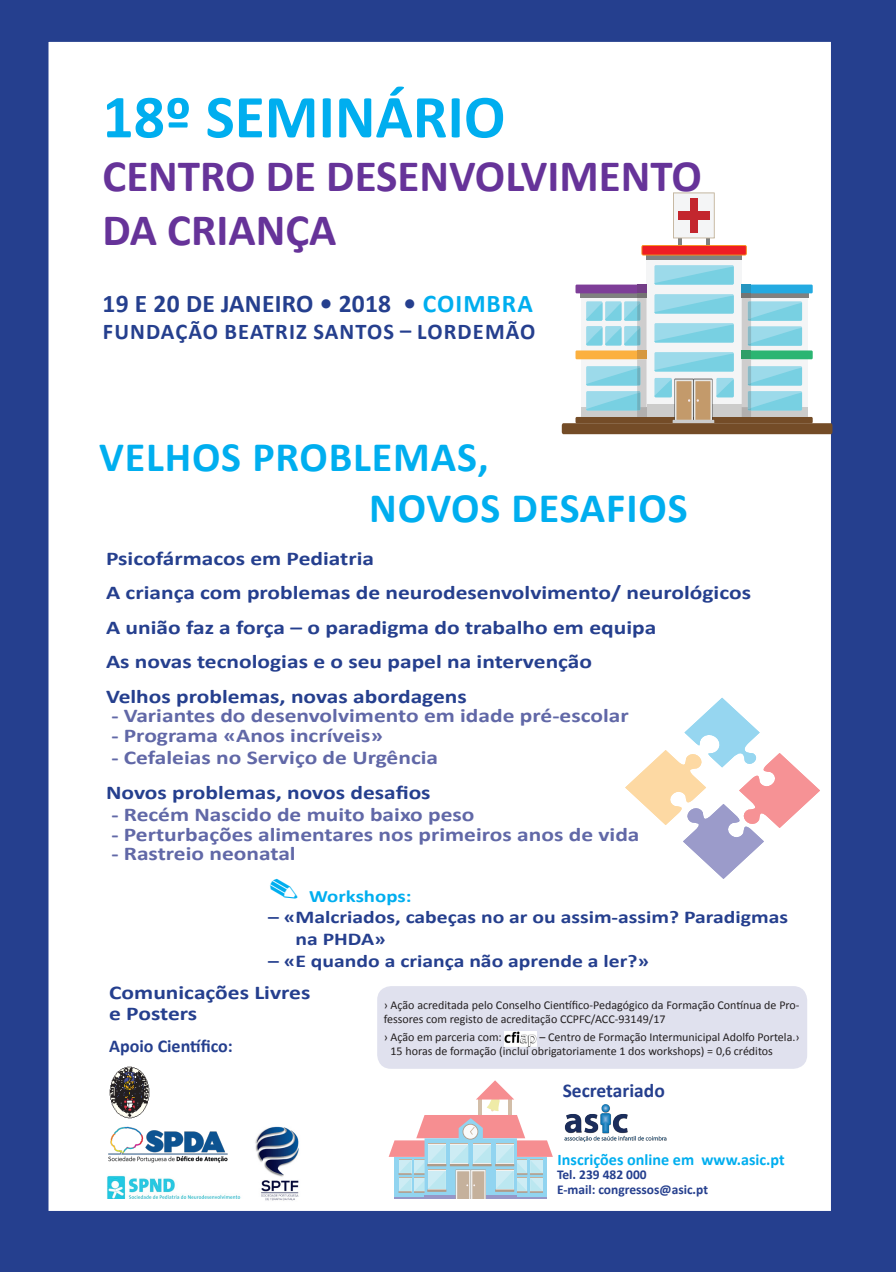
<style>
.page{position:relative;width:896px;height:1272px;background:#fff}
.page>*{position:absolute;margin:0;border:0;box-sizing:border-box;transform-origin:0 0}
.t1{font:700 61.5px "Calibri";color:#00aeef}
.t2{font:700 45px "Calibri";color:#639}
.t3{font:700 42px "Calibri";letter-spacing:.02em;color:#00aeef}
.t4{font:700 25.5px "Calibri";letter-spacing:.01em;color:#253f8e}
.t5{font:700 22.5px "Calibri";letter-spacing:.05em;color:#253f8e}
.t6{font:700 19.5px "Calibri";color:#253f8e;scale:1.2 1}
.t7{font:700 19.5px "Calibri";color:#6168a7;scale:1.2 1}
.t8{font:700 19.5px "Calibri";color:#253f8e}
.t9{font:700 18px/21.6px "Calibri";color:#253f8e;scale:1.2 1}
.t10{font:700 18px "Calibri";color:#253f8e}
.t11{font:700 17.25px "Calibri";color:#00aeef;scale:1.2 1}
.t12{font:700 16.2px "Calibri";color:#00aeef}
.t13{font:700 13.5px "Calibri";color:#253f8e}
.t14{font:12px/14.4px "Calibri";color:#231f20}
.s1{color:#00aeef}
.s2{font-family:"Monotype Sorts";font-weight:400;font-size:34.5px}
</style>
<div class="page">
<div style="left:0;top:0;width:895px;height:1271px;background:#253f8e"></div>
<div style="left:48px;top:41px;width:783px;height:1170px;background:#fff"></div>
<svg style="left:388px;top:1080px;width:164px;height:118px"></svg>
<img style="left:564px;top:1104px;width:103px;height:38px">
<div style="left:646px;top:260px;width:95px;height:157px;background:#f4f5f6"></div>
<svg style="left:646px;top:255px;width:95px;height:5px"></svg>
<div style="left:654px;top:265px;width:79px;height:19px;background:#abdeec"></div>
<svg style="left:641px;top:192px;width:105px;height:63px"></svg>
<div style="left:689px;top:198px;width:8px;height:35px;background:#c3262e"></div>
<div style="left:678px;top:211px;width:31px;height:9px;background:#c3262e"></div>
<svg style="left:561px;top:266px;width:271px;height:168px"></svg>
<div style="left:377px;top:986px;width:430px;height:82px;background:#e0e1ee;border-radius:14px"></div>
<img style="left:504px;top:1031px;width:33px;height:15px">
<img style="left:108px;top:1126px;width:120px;height:36px">
<img style="left:255px;top:1126px;width:44px;height:75px">
<img style="left:107px;top:1175px;width:134px;height:23px">
<svg style="left:625px;top:697px;width:195px;height:182px"></svg>
<img style="left:109px;top:1066px;width:41px;height:52px">
<svg style="left:890px;top:0;width:6px;height:5px"></svg>
<svg style="left:890px;top:1266px;width:6px;height:6px"></svg>
<p class="t1" style="left:102px;top:78px;width:404px">18º SEMINÁRIO</p>
<p class="t2" style="left:102px;top:148px;width:601px">CENTRO DE DESENVOLVIMENTO</p>
<p class="t2" style="left:102px;top:202px;width:235px">DA CRIANÇA</p>
<p class="t4" style="left:102px;top:287px;width:431px">19 E 20 DE JANEIRO • 2018 • <span class="s1">COIMBRA</span></p>
<p class="t5" style="left:103px;top:317px;width:434px">FUNDAÇÃO BEATRIZ SANTOS – LORDEMÃO</p>
<p class="t3" style="left:99px;top:430px;width:391px">VELHOS PROBLEMAS,</p>
<p class="t3" style="left:369px;top:481px;width:320px">NOVOS DESAFIOS</p>
<p class="t6" style="left:106px;top:546px;width:225px">Psicofármacos em Pediatria</p>
<p class="t6" style="left:106px;top:580px;width:539px">A criança com problemas de neurodesenvolvimento/ neurológicos</p>
<p class="t6" style="left:106px;top:615px;width:460px">A união faz a força – o paradigma do trabalho em equipa</p>
<p class="t6" style="left:106px;top:649px;width:406px">As novas tecnologias e o seu papel na intervenção</p>
<p class="t6" style="left:106px;top:684px;width:302px">Velhos problemas, novas abordagens</p>
<p class="t7" style="left:111px;top:703px;width:432px">- Variantes do desenvolvimento em idade pré-escolar</p>
<p class="t7" style="left:111px;top:723px;width:228px">- Programa «Anos incríveis»</p>
<p class="t7" style="left:111px;top:745px;width:274px">- Cefaleias no Serviço de Urgência</p>
<p class="t6" style="left:106px;top:780px;width:272px">Novos problemas, novos desafios</p>
<p class="t7" style="left:111px;top:802px;width:304px">- Recém Nascido de muito baixo peso</p>
<p class="t7" style="left:111px;top:822px;width:441px">- Perturbações alimentares nos primeiros anos de vida</p>
<p class="t7" style="left:111px;top:841px;width:155px">- Rastreio neonatal</p>
<p class="t11" style="left:268px;top:885px;width:121px"><span class="s2">.</span> Workshops:</p>
<p class="t9" style="left:295px;top:906px;width:412px;text-indent:-27px">– «Malcriados, cabeças no ar ou assim-assim? Paradigmas na PHDA»</p>
<p class="t9" style="left:268px;top:949px;width:319px">– «E quando a criança não aprende a ler?»</p>
<p class="t14" style="left:383px;top:997px;width:417px">› Ação acreditada pelo Conselho Científico-Pedagógico da Formação Contínua de Pro&shy;fessores com registo de acreditação CCPFC/ACC-93149/17</p>
<p class="t14" style="left:383px;top:1029px;width:119px">› Ação em parceria com:</p>
<p class="t6" style="left:109px;top:979px;width:169px">Comunicações Livres</p>
<p class="t6" style="left:109px;top:1000px;width:75px">e Posters</p>
<p class="t10" style="left:109px;top:1034px;width:125px">Apoio Científico:</p>
<p class="t14" style="left:390px;top:1029px;width:410px;text-indent:149px">– Centro de Formação Intermunicipal Adolfo Portela.›<br>15 horas de formação (inclui obrigatoriamente 1 dos workshops) = 0,6 créditos</p>
<p class="t8" style="left:562px;top:1078px;width:104px">Secretariado</p>
<p class="t12" style="left:557px;top:1148px;width:228px">Inscrições online em www.asic.pt</p>
<p class="t13" style="left:557px;top:1166px;width:91px">Tel. 239 482 000</p>
<p class="t13" style="left:557px;top:1180px;width:152px">E-mail: congressos@asic.pt</p>
</div>
